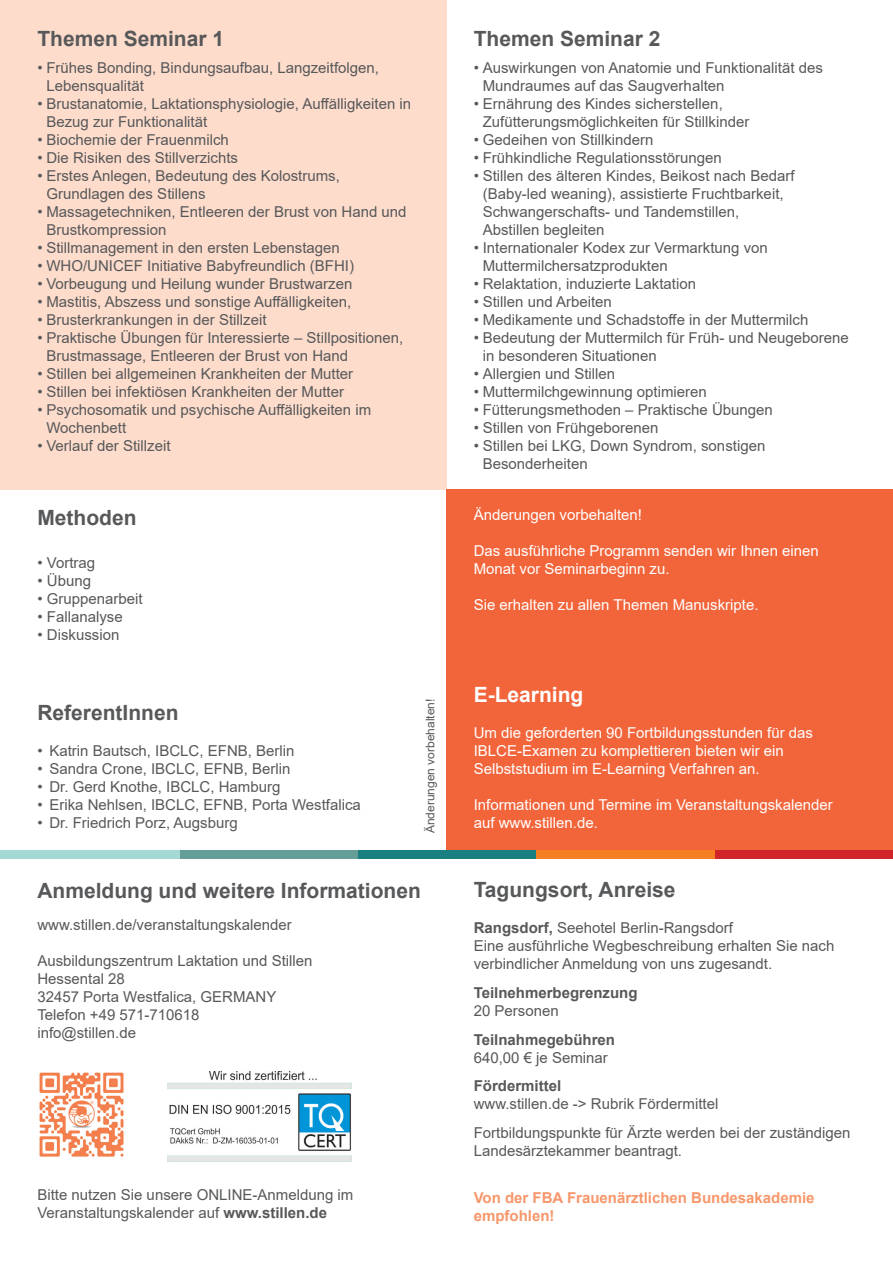
<style>
.page{position:relative;width:893px;height:1263px;background:#fff}
.page>*{position:absolute;margin:0;border:0;box-sizing:border-box;transform-origin:0 0}
.t1{font:700 21px "Arial";color:#57585a}
.t2{font:700 21px "Arial";color:#fff}
.t3{font:15px/18px "Arial";color:#57585a}
.t4{font:15px/18px "Arial";color:#fff}
.t5{font:700 15px "Arial";color:#57585a}
.t6{font:700 15px/18px "Arial";color:#f7976b}
.t7{font:12px "Arial";color:#57585a}
.s1{font-weight:700}
</style>
<div class="page">
<div style="left:0;top:0;width:446px;height:489px;background:#fddccb"></div>
<div style="left:447px;top:489px;width:446px;height:366px;background:#f2653b"></div>
<img style="left:167px;top:1072px;width:184px;height:89px">
<img style="left:39px;top:1072px;width:85px;height:85px">
<div style="left:715px;top:850px;width:178px;height:9px;background:#d1232a"></div>
<div style="left:358px;top:850px;width:178px;height:9px;background:#197f80"></div>
<div style="left:536px;top:850px;width:179px;height:9px;background:#f57f21"></div>
<div style="left:179px;top:850px;width:179px;height:9px;background:#659e96"></div>
<div style="left:0;top:850px;width:179px;height:9px;background:#a5dad4"></div>
<h1 class="t1" style="left:37px;top:24px;width:188px">Themen Seminar 1</h1>
<p class="t3" style="left:46px;top:58px;width:334px;text-indent:-9px">• Frühes Bonding, Bindungsaufbau, Langzeitfolgen,<br>Lebensqualität</p>
<p class="t3" style="left:46px;top:94px;width:366px;text-indent:-9px">• Brustanatomie, Laktationsphysiologie, Auffälligkeiten in<br>Bezug zur Funktionalität</p>
<p class="t3" style="left:37px;top:130px;width:193px">• Biochemie der Frauenmilch</p>
<p class="t3" style="left:37px;top:148px;width:202px">• Die Risiken des Stillverzichts</p>
<p class="t3" style="left:46px;top:166px;width:295px;text-indent:-9px">• Erstes Anlegen, Bedeutung des Kolostrums,<br>Grundlagen des Stillens</p>
<p class="t3" style="left:46px;top:202px;width:362px;text-indent:-9px">• Massagetechniken, Entleeren der Brust von Hand und<br>Brustkompression</p>
<p class="t3" style="left:37px;top:238px;width:304px">• Stillmanagement in den ersten Lebenstagen</p>
<p class="t3" style="left:37px;top:256px;width:318px">• WHO/UNICEF Initiative Babyfreundlich (BFHI)</p>
<p class="t3" style="left:37px;top:274px;width:316px">• Vorbeugung und Heilung wunder Brustwarzen</p>
<p class="t3" style="left:37px;top:292px;width:315px">• Mastitis, Abszess und sonstige Auffälligkeiten,</p>
<p class="t3" style="left:37px;top:310px;width:231px">• Brusterkrankungen in der Stillzeit</p>
<p class="t3" style="left:46px;top:328px;width:358px;text-indent:-9px">• Praktische Übungen für Interessierte – Stillpositionen,<br>Brustmassage, Entleeren der Brust von Hand</p>
<p class="t3" style="left:37px;top:364px;width:317px">• Stillen bei allgemeinen Krankheiten der Mutter</p>
<p class="t3" style="left:37px;top:382px;width:308px">• Stillen bei infektiösen Krankheiten der Mutter</p>
<p class="t3" style="left:46px;top:400px;width:326px;text-indent:-9px">• Psychosomatik und psychische Auffälligkeiten im<br>Wochenbett</p>
<p class="t3" style="left:37px;top:436px;width:135px">• Verlauf der Stillzeit</p>
<h1 class="t1" style="left:37px;top:503px;width:101px">Methoden</h1>
<p class="t3" style="left:37px;top:554px;width:59px">• Vortrag</p>
<p class="t3" style="left:37px;top:572px;width:55px">• Übung</p>
<p class="t3" style="left:37px;top:590px;width:107px">• Gruppenarbeit</p>
<p class="t3" style="left:37px;top:608px;width:87px">• Fallanalyse</p>
<p class="t3" style="left:37px;top:626px;width:83px">• Diskussion</p>
<h1 class="t1" style="left:37px;top:698px;width:143px">ReferentInnen</h1>
<p class="t3" style="left:37px;top:742px;width:259px">• Katrin Bautsch, IBCLC, EFNB, Berlin</p>
<p class="t3" style="left:37px;top:760px;width:254px">• Sandra Crone, IBCLC, EFNB, Berlin</p>
<p class="t3" style="left:37px;top:778px;width:244px">• Dr. Gerd Knothe, IBCLC, Hamburg</p>
<p class="t3" style="left:37px;top:796px;width:325px">• Erika Nehlsen, IBCLC, EFNB, Porta Westfalica</p>
<p class="t3" style="left:37px;top:814px;width:202px">• Dr. Friedrich Porz, Augsburg</p>
<p class="t7" style="left:422px;top:833px;width:136px;rotate:-90deg">Änderungen vorbehalten!</p>
<h1 class="t1" style="left:37px;top:876px;width:385px">Anmeldung und weitere Informationen</h1>
<p class="t3" style="left:37px;top:916px;width:256px">www.stillen.de/veranstaltungskalender</p>
<p class="t3" style="left:37px;top:952px;width:277px">Ausbildungszentrum Laktation und Stillen<br>Hessental 28<br>32457 Porta Westfalica, GERMANY<br>Telefon +49 571-710618<br>info@stillen.de</p>
<p class="t3" style="left:37px;top:1186px;width:317px">Bitte nutzen Sie unsere ONLINE-Anmeldung im<br>Veranstaltungskalender auf <span class="s1">www.stillen.de</span></p>
<h1 class="t1" style="left:474px;top:24px;width:188px">Themen Seminar 2</h1>
<p class="t3" style="left:483px;top:58px;width:342px;text-indent:-9px">• Auswirkungen von Anatomie und Funktionalität des<br>Mundraumes auf das Saugverhalten</p>
<p class="t3" style="left:483px;top:94px;width:268px;text-indent:-9px">• Ernährung des Kindes sicherstellen,<br>Zufütterungsmöglichkeiten für Stillkinder</p>
<p class="t3" style="left:474px;top:130px;width:181px">• Gedeihen von Stillkindern</p>
<p class="t3" style="left:474px;top:148px;width:250px">• Frühkindliche Regulationsstörungen</p>
<p class="t3" style="left:483px;top:166px;width:313px;text-indent:-9px">• Stillen des älteren Kindes, Beikost nach Bedarf (Baby-led weaning), assistierte Fruchtbarkeit, Schwangerschafts- und Tandemstillen, Abstillen begleiten</p>
<p class="t3" style="left:483px;top:238px;width:287px;text-indent:-9px">• Internationaler Kodex zur Vermarktung von<br>Muttermilchersatzprodukten</p>
<p class="t3" style="left:474px;top:274px;width:224px">• Relaktation, induzierte Laktation</p>
<p class="t3" style="left:474px;top:292px;width:140px">• Stillen und Arbeiten</p>
<p class="t3" style="left:474px;top:310px;width:336px">• Medikamente und Schadstoffe in der Muttermilch</p>
<p class="t3" style="left:483px;top:328px;width:367px;text-indent:-9px">• Bedeutung der Muttermilch für Früh- und Neugeborene in besonderen Situationen</p>
<p class="t3" style="left:474px;top:364px;width:143px">• Allergien und Stillen</p>
<p class="t3" style="left:474px;top:382px;width:235px">• Muttermilchgewinnung optimieren</p>
<p class="t3" style="left:474px;top:400px;width:301px">• Fütterungsmethoden – Praktische Übungen</p>
<p class="t3" style="left:474px;top:418px;width:186px">• Stillen von Frühgeborenen</p>
<p class="t3" style="left:483px;top:436px;width:284px;text-indent:-9px">• Stillen bei LKG, Down Syndrom, sonstigen<br>Besonderheiten</p>
<p class="t4" style="left:474px;top:506px;width:170px">Änderungen vorbehalten!</p>
<p class="t4" style="left:474px;top:542px;width:347px">Das ausführliche Programm senden wir Ihnen einen<br>Monat vor Seminarbeginn zu.</p>
<p class="t4" style="left:474px;top:596px;width:286px">Sie erhalten zu allen Themen Manuskripte.</p>
<h1 class="t2" style="left:474px;top:679px;width:111px">E-Learning</h1>
<p class="t4" style="left:474px;top:723px;width:341px">Um die geforderten 90 Fortbildungsstunden für das<br>IBLCE-Examen zu komplettieren bieten wir ein<br>Selbststudium im E-Learning Verfahren an.</p>
<p class="t4" style="left:474px;top:795px;width:361px">Informationen und Termine im Veranstaltungskalender auf www.stillen.de.</p>
<h1 class="t1" style="left:474px;top:875px;width:203px">Tagungsort, Anreise</h1>
<p class="t3" style="left:474px;top:919px;width:362px"><span class="s1">Rangsdorf,</span> Seehotel Berlin-Rangsdorf<br>Eine ausführliche Wegbeschreibung erhalten Sie nach verbindlicher Anmeldung von uns zugesandt.</p>
<p class="t5" style="left:474px;top:982px;width:165px">Teilnehmerbegrenzung</p>
<p class="t3" style="left:474px;top:1001px;width:87px">20 Personen</p>
<p class="t5" style="left:474px;top:1029px;width:143px">Teilnahmegebühren</p>
<p class="t3" style="left:474px;top:1048px;width:136px">640,00 € je Seminar</p>
<p class="t5" style="left:474px;top:1075px;width:89px">Fördermittel</p>
<p class="t3" style="left:474px;top:1090px;width:378px;line-height:28.8px">www.stillen.de -&gt; Rubrik Fördermittel<br>Fortbildungspunkte für Ärzte werden bei der zuständigen</p>
<p class="t3" style="left:474px;top:1142px;width:210px">Landesärztekammer beantragt.</p>
<p class="t6" style="left:474px;top:1189px;width:342px">Von der FBA Frauenärztlichen Bundesakademie empfohlen!</p>
</div>
